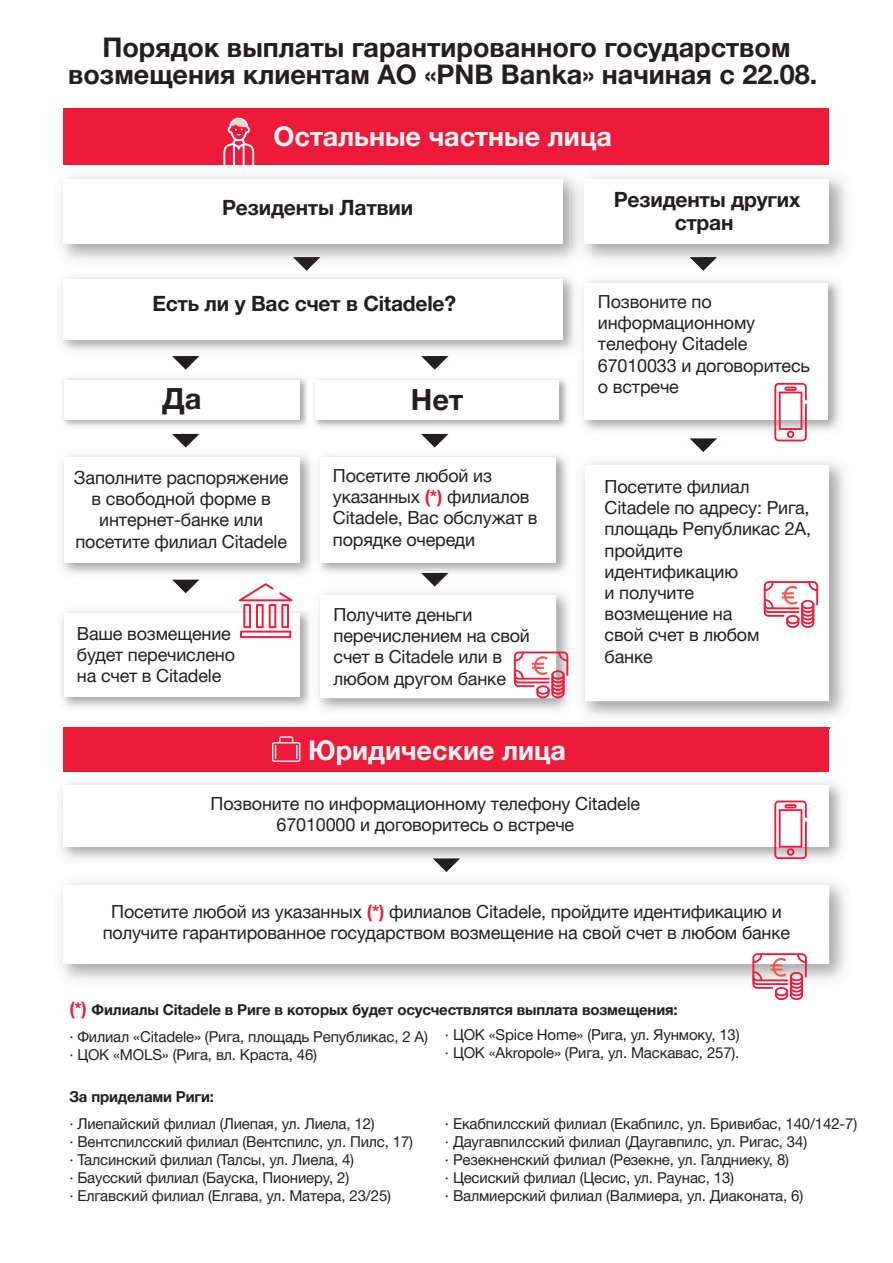
<style>
.page{position:relative;width:893px;height:1263px;background:#fff}
.page>*{position:absolute;margin:0;border:0;box-sizing:border-box;transform-origin:0 0}
.t1{font:700 29.1px "Helvetica Neue World 75";color:#231f20}
.t2{font:700 27px/27px "Helvetica Neue World 75";color:#231f20;text-align:center}
.t3{font:700 27px "Helvetica Neue World 75";color:#f4f5f6}
.t4{font:700 21px/23.2px "Helvetica Neue World 75";letter-spacing:-.01em;color:#231f20;text-align:center}
.t5{font:18px/21.3px "Helvetica Neue World 55 Roman";letter-spacing:-.01em;color:#231f20}
.t6{font:15px/18px "Helvetica Neue World 55 Roman";letter-spacing:-.01em;color:#231f20}
.t7{font:700 15px "Helvetica Neue World 75";letter-spacing:-.01em;color:#231f20}
.s1{font-family:"Helvetica Neue World 75";font-weight:700;color:#ed1a3a}
.s2{font-size:18px;color:#ed1a3a}
</style>
<div class="page">
<img style="left:61px;top:164px;width:523px;height:96px">
<div style="left:64px;top:179px;width:499px;height:65px;background:#fff"></div>
<div style="left:64px;top:109px;width:765px;height:56px;background:#ed1a3a"></div>
<div style="left:64px;top:728px;width:765px;height:44px;background:#ed1a3a"></div>
<img style="left:571px;top:462px;width:274px;height:266px">
<div style="left:585px;top:465px;width:244px;height:236px;background:#fff"></div>
<img style="left:63px;top:378px;width:244px;height:48px">
<div style="left:64px;top:380px;width:236px;height:39px;background:#fff"></div>
<img style="left:314px;top:378px;width:253px;height:49px">
<div style="left:315px;top:380px;width:244px;height:40px;background:#fff"></div>
<img style="left:310px;top:455px;width:257px;height:119px">
<img style="left:571px;top:462px;width:4px;height:119px">
<div style="left:320px;top:458px;width:236px;height:105px;background:#fff"></div>
<img style="left:319px;top:584px;width:258px;height:135px">
<div style="left:320px;top:595px;width:236px;height:103px;background:#fff"></div>
<img style="left:62px;top:611px;width:248px;height:96px">
<div style="left:64px;top:613px;width:236px;height:84px;background:#fff"></div>
<img style="left:582px;top:280px;width:258px;height:159px">
<img style="left:573px;top:277px;width:11px;height:83px">
<div style="left:584px;top:283px;width:244px;height:137px;background:#fff"></div>
<svg style="left:293px;top:257px;width:27px;height:14px"></svg>
<svg style="left:172px;top:356px;width:27px;height:14px"></svg>
<svg style="left:421px;top:356px;width:27px;height:14px"></svg>
<svg style="left:172px;top:434px;width:27px;height:14px"></svg>
<svg style="left:421px;top:434px;width:27px;height:14px"></svg>
<svg style="left:172px;top:580px;width:27px;height:13px"></svg>
<svg style="left:421px;top:573px;width:27px;height:14px"></svg>
<svg style="left:433px;top:858px;width:27px;height:14px"></svg>
<svg style="left:690px;top:257px;width:27px;height:14px"></svg>
<svg style="left:690px;top:438px;width:27px;height:14px"></svg>
<svg style="left:774px;top:383px;width:33px;height:58px"></svg>
<svg style="left:774px;top:800px;width:33px;height:59px"></svg>
<svg style="left:764px;top:581px;width:54px;height:47px"></svg>
<svg style="left:514px;top:651px;width:54px;height:47px"></svg>
<svg style="left:752px;top:953px;width:55px;height:47px"></svg>
<svg style="left:272px;top:736px;width:28px;height:26px"></svg>
<hr style="left:219px;top:168px;width:40px;height:2px;background:#fff">
<svg style="left:223px;top:117px;width:31px;height:51px"></svg>
<hr style="left:243px;top:144px;width:2px;height:26px;background:#fff">
<hr style="left:233px;top:144px;width:2px;height:26px;background:#fff">
<svg style="left:239px;top:583px;width:54px;height:55px"></svg>
<h2 class="t2" style="left:68px;top:35px;width:751px">Порядок выплаты гарантированного государством возмещения клиентам АО «PNB Banka» начиная c 22.08.</h2>
<h2 class="t3" style="left:274px;top:120px;width:340px">Остальные частные лица</h2>
<p class="t4" style="left:222px;top:196px;width:193px">Резиденты Латвии</p>
<p class="t4" style="left:153px;top:292px;width:305px">Есть ли у Bас счет в Citadele?</p>
<h1 class="t1" style="left:162px;top:382px;width:41px">Да</h1>
<h1 class="t1" style="left:411px;top:383px;width:54px">Нет</h1>
<p class="t5" style="left:74px;top:467px;width:216px;text-align:center">Заполните распоряжение в свободной форме в интернет-банке или посетите филиал Citadele</p>
<p class="t5" style="left:333px;top:465px;width:206px">Посетите любой из указанных <span class="s1">(*)</span> филиалов<br>Citadele, Вас обслужат в порядке очереди</p>
<p class="t5" style="left:77px;top:623px;width:160px">Ваше возмещение будет перечислено на счет в Citadele</p>
<p class="t5" style="left:334px;top:604px;width:198px">Получите деньги перечислением на свой счет в Citadele или в любом другом банке</p>
<h2 class="t3" style="left:308px;top:735px;width:259px">Юридические лица</h2>
<p class="t4" style="left:614px;top:188px;width:188px">Резиденты других стран</p>
<p class="t5" style="left:598px;top:291px;width:214px">Позвоните по информационному телефону Citadele<br>67010033 и договоритесь о встрече</p>
<p class="t5" style="left:605px;top:476px;width:208px">Посетите филиал<br>Citadele по адресу: Рига, площадь Републикас 2A, пройдите идентификацию<br>и получите<br>возмещение на<br>свой счет в любом банке</p>
<p class="t5" style="left:211px;top:793px;width:431px;text-align:center">Позвоните по информационному телефону Citadele<br>67010000 и договоритесь о встрече</p>
<p class="t5" style="left:103px;top:902px;width:689px;text-align:center">Посетите любой из указанных <span class="s1">(*)</span> филиалов Citadele, пройдите идентификацию и получите гарантированное государством возмещение на свой счет в любом банке</p>
<p class="t7" style="left:69px;top:1001px;width:610px"><span class="s2">(*)</span> Филиалы Citadele в Риге в которых будет осусчествлятся выплата возмещения:</p>
<p class="t6" style="left:69px;top:1028px;width:360px">· Филиал «Citadele» (Рига, площадь Републикас, 2 A) · ЦОК «MOLS» (Рига, вл. Краста, 46)</p>
<p class="t7" style="left:69px;top:1088px;width:146px">За приделами Риги:</p>
<p class="t6" style="left:69px;top:1115px;width:345px">· Лиепайский филиал (Лиепая, ул. Лиела, 12)<br>· Вентспилсский филиал (Вентспилс, ул. Пилс, 17) · Талсинский филиал (Талсы, ул. Лиела, 4)<br>· Баусский филиал (Бауска, Пиониеру, 2)<br>· Елгавский филиал (Елгава, ул. Матера, 23/25)</p>
<p class="t6" style="left:445px;top:1025px;width:296px">· ЦОК «Spice Home» (Рига, ул. Яунмоку, 13) · ЦОК «Akropole» (Рига, ул. Маскавас, 257).</p>
<p class="t6" style="left:445px;top:1115px;width:414px">· Екабпилсский филиал (Екабпилс, ул. Бривибас, 140/142-7) · Даугавпилсский филиал (Даугавпилс, ул. Ригас, 34)<br>· Резекненский филиал (Резекне, ул. Галдниеку, 8)<br>· Цесиский филиал (Цесис, ул. Раунас, 13)<br>· Валмиерский филиал (Валмиера, ул. Диаконата, 6)</p>
</div>
